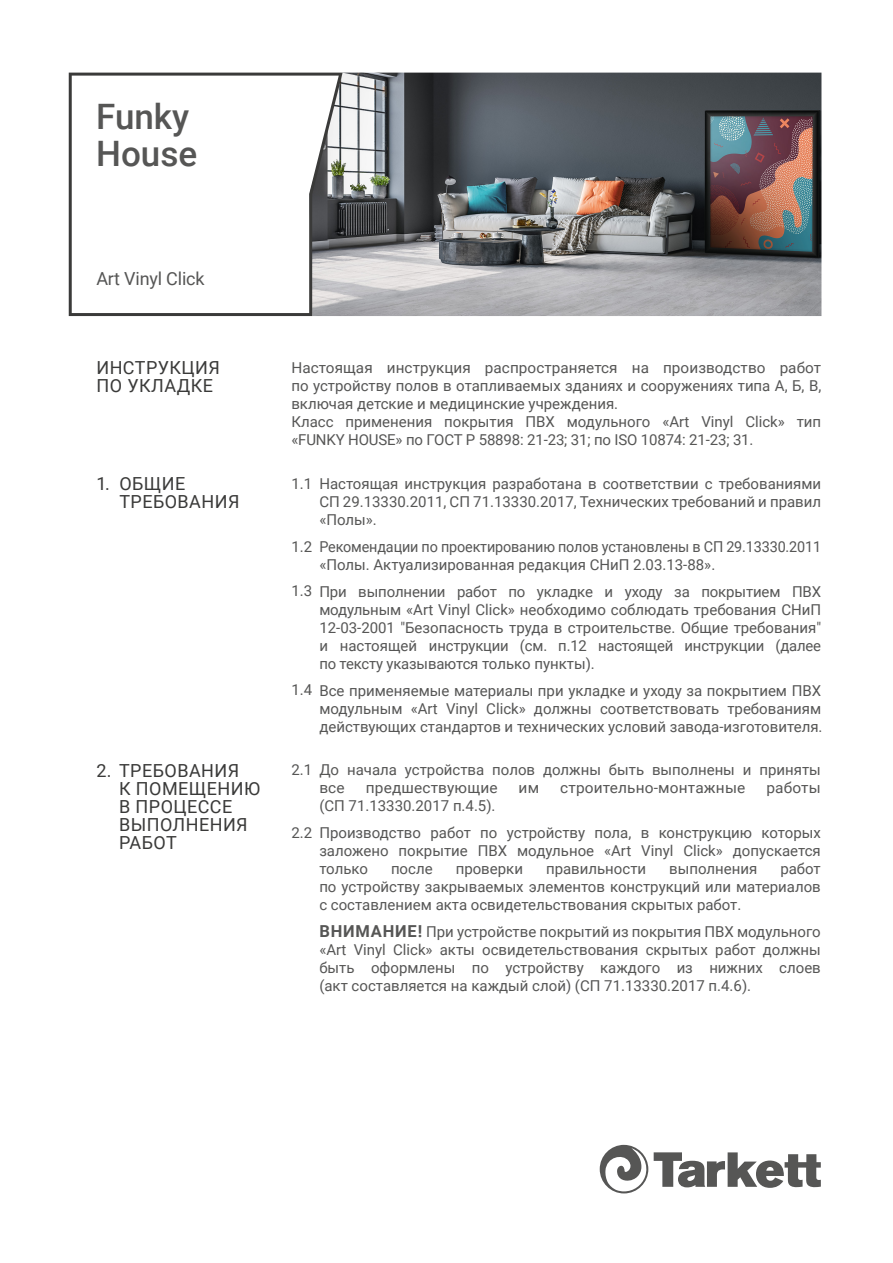
<style>
.page{position:relative;width:893px;height:1263px;background:#fff}
.page>*{position:absolute;margin:0;border:0;box-sizing:border-box;transform-origin:0 0}
.t1{font:500 35.1px/37.3px "Roboto";color:#565655}
.t2{font:18px/18px "Roboto";letter-spacing:.025em;color:#3a3a39}
.t3{font:18px "Roboto";letter-spacing:-.01em;color:#565655}
.t4{font:15px/18px "Roboto";color:#565655;text-align:justify}
.t5{font:15px/18px "Roboto";color:#565655;scale:.96 1}
.s1{font-weight:700;font-size:16.5px}
</style>
<div class="page">
<img style="left:343px;top:73px;width:478px;height:243px">
<svg style="left:69px;top:73px;width:274px;height:243px"></svg>
<svg style="left:600px;top:1145px;width:221px;height:48px"></svg>
<h1 class="t1" style="left:96px;top:96px;width:103px">Funky<br>House</h1>
<p class="t3" style="left:96px;top:266px;width:110px">Art Vinyl Click</p>
<p class="t2" style="left:96px;top:358px;width:125px">ИНСТРУКЦИЯ<br>ПО УКЛАДКЕ</p>
<p class="t4" style="left:291px;top:358px;width:531px;text-align:left">Настоящая инструкция распространяется на производство работ по устройству полов в отапливаемых зданиях и сооружениях типа А, Б, В, включая детские и медицинские учреждения.<br>Класс применения покрытия ПВХ модульного «Art Vinyl Click» тип «FUNKY HOUSE» по ГОСТ Р 58898: 21-23; 31; по ISO 10874: 21-23; 31.</p>
<p class="t2" style="left:96px;top:474px;width:15px">1.</p>
<p class="t2" style="left:119px;top:474px;width:122px">ОБЩИЕ<br>ТРЕБОВАНИЯ</p>
<p class="t2" style="left:96px;top:760px;width:144px">2. ТРЕБОВАНИЯ</p>
<p class="t2" style="left:119px;top:778px;width:143px">К ПОМЕЩЕНИЮ<br>В ПРОЦЕССЕ<br>ВЫПОЛНЕНИЯ<br>РАБОТ</p>
<p class="t4" style="left:319px;top:474px;width:503px">Настоящая инструкция разработана в соответствии с требованиями СП 29.13330.2011, СП 71.13330.2017, Технических требований и правил «Полы».</p>
<p class="t5" style="left:319px;top:537px;width:524px">Рекомендации по проектированию полов установлены в СП 29.13330.2011 «Полы. Актуализированная редакция СНиП 2.03.13-88».</p>
<p class="t4" style="left:319px;top:582px;width:503px">При выполнении работ по укладке и уходу за покрытием ПВХ модульным «Art Vinyl Click» необходимо соблюдать требования СНиП 12-03-2001 "Безопасность труда в строительстве. Общие требования" и настоящей инструкции (см. п.12 настоящей инструкции (далее по тексту указываются только пункты).</p>
<p class="t4" style="left:319px;top:681px;width:505px">Все применяемые материалы при укладке и уходу за покрытием ПВХ модульным «Art Vinyl Click» должны соответствовать требованиям действующих стандартов и технических условий завода-изготовителя.</p>
<p class="t4" style="left:319px;top:760px;width:503px">До начала устройства полов должны быть выполнены и приняты все</p>
<p class="t4" style="left:291px;top:474px;width:22px">1.1</p>
<p class="t4" style="left:291px;top:537px;width:22px">1.2</p>
<p class="t4" style="left:291px;top:581px;width:22px">1.3</p>
<p class="t4" style="left:291px;top:681px;width:22px">1.4</p>
<p class="t4" style="left:291px;top:760px;width:22px">2.1</p>
<p class="t4" style="left:366px;top:778px;width:133px">предшествующие</p>
<p class="t4" style="left:519px;top:778px;width:22px">им</p>
<p class="t4" style="left:560px;top:778px;width:187px">строительно-монтажные</p>
<p class="t4" style="left:766px;top:778px;width:56px">работы</p>
<p class="t4" style="left:319px;top:792px;width:503px;line-height:27px">(СП 71.13330.2017 п.4.5).<br>Производство работ по устройству пола, в конструкцию которых</p>
<p class="t4" style="left:319px;top:841px;width:503px">заложено покрытие ПВХ модульное «Art Vinyl Click» допускается только</p>
<p class="t4" style="left:291px;top:823px;width:22px">2.2</p>
<p class="t4" style="left:319px;top:859px;width:503px;text-indent:461px">работ по устройству закрываемых элементов конструкций или материалов с составлением акта освидетельствования скрытых работ.</p>
<p class="t4" style="left:319px;top:922px;width:503px"><span class="s1">ВНИМАНИЕ!</span> При устройстве покрытий из покрытия ПВХ модульного «Art Vinyl Click» акты освидетельствования скрытых работ должны быть оформлены по устройству каждого из нижних слоев (акт составляется на каждый слой) (СП 71.13330.2017 п.4.6).</p>
<p class="t4" style="left:391px;top:859px;width:43px">после</p>
<p class="t4" style="left:456px;top:859px;width:69px">проверки</p>
<p class="t4" style="left:546px;top:859px;width:102px">правильности</p>
<p class="t4" style="left:669px;top:859px;width:90px">выполнения</p>
</div>
